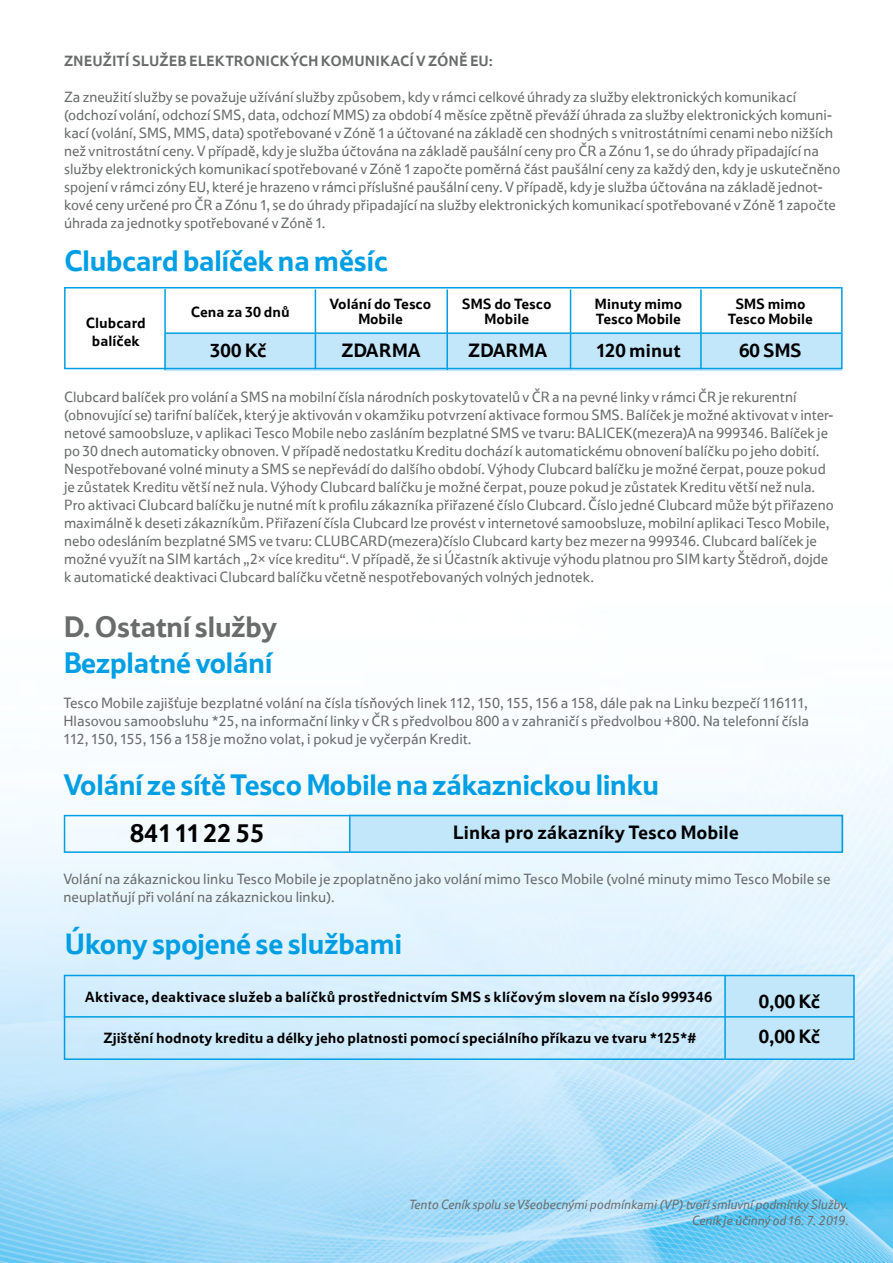
<style>
.page{position:relative;width:893px;height:1263px;background:#fff}
.page>*{position:absolute;margin:0;border:0;box-sizing:border-box;transform-origin:0 0}
.t1{font:700 30px "Tesco OT";letter-spacing:-.025em;color:#009fe3}
.t2{font:700 30px "Tesco OT";letter-spacing:-.025em;color:#6a6c6c}
.t3{font:700 26.25px "Tesco OT";color:#000}
.t4{font:700 19.5px "Tesco OT";color:#000}
.t5{font:15px/18px "Tesco OT";letter-spacing:-.005em;color:#6a6c6c}
.t6{font:700 15px/15px "Tesco OT";color:#000;text-align:center}
.t7{font:700 15px "Tesco OT";letter-spacing:.005em;color:#6a6c6c}
.t8{font:italic 13.5px/16.2px "Tesco OT";color:#6a6c6c;text-align:right}
</style>
<div class="page">
<img style="left:0;top:369px;width:893px;height:894px">
<div style="left:165px;top:333px;width:677px;height:37px;background:#c2e6fa"></div>
<hr style="left:164px;top:289px;width:2px;height:81px;background:#009fe3">
<hr style="left:315px;top:289px;width:1px;height:80px;background:#009fe3">
<hr style="left:446px;top:289px;width:2px;height:81px;background:#009fe3">
<hr style="left:570px;top:289px;width:1px;height:80px;background:#009fe3">
<hr style="left:700px;top:289px;width:2px;height:80px;background:#009fe3">
<hr style="left:165px;top:332px;width:676px;height:2px;background:#009fe3">
<div style="left:64px;top:287px;width:779px;height:82px;border:2px solid #009fe3"></div>
<div style="left:724px;top:974px;width:131px;height:84px;background:#c2e6fa"></div>
<hr style="left:64px;top:1016px;width:790px;height:1px;background:#009fe3">
<div style="left:64px;top:975px;width:791px;height:85px;border:2px solid #009fe3"></div>
<hr style="left:724px;top:976px;width:2px;height:82px;background:#009fe3">
<div style="left:349px;top:815px;width:494px;height:37px;background:#c2e6fa"></div>
<div style="left:64px;top:815px;width:779px;height:38px;border:2px solid #009fe3"></div>
<hr style="left:349px;top:815px;width:1px;height:38px;background:#009fe3">
<p class="t7" style="left:64px;top:51px;width:430px">ZNEUŽITÍ SLUŽEB ELEKTRONICKÝCH KOMUNIKACÍ V ZÓNĚ EU:</p>
<p class="t5" style="left:64px;top:87px;width:778px">Za zneužití služby se považuje užívání služby způsobem, kdy v rámci celkové úhrady za služby elektronických komunikací (odchozí volání, odchozí SMS, data, odchozí MMS) za období 4 měsíce zpětně převáží úhrada za služby elektronických komuni&shy;kací (volání, SMS, MMS, data) spotřebované v Zóně 1 a účtované na základě cen shodných s vnitrostátními cenami nebo nižších než vnitrostátní ceny. V případě, kdy je služba účtována na základě paušální ceny pro ČR a Zónu 1, se do úhrady připadající na služby elektronických komunikací spotřebované v Zóně 1 započte poměrná část paušální ceny za každý den, kdy je uskutečněno spojení v rámci zóny EU, které je hrazeno v rámci příslušné paušální ceny. V případě, kdy je služba účtována na základě jednot&shy;kové ceny určené pro ČR a Zónu 1, se do úhrady připadající na služby elektronických komunikací spotřebované v Zóně 1 započte úhrada za jednotky spotřebované v Zóně 1.</p>
<h1 class="t1" style="left:64px;top:242px;width:326px">Clubcard balíček na měsíc</h1>
<p class="t6" style="left:86px;top:314px;width:62px;line-height:18px">Clubcard balíček</p>
<p class="t6" style="left:191px;top:304px;width:101px">Cena za 30 dnů</p>
<p class="t6" style="left:330px;top:296px;width:103px">Volání do Tesco<br>Mobile</p>
<p class="t6" style="left:462px;top:296px;width:91px">SMS do Tesco<br>Mobile</p>
<p class="t6" style="left:594px;top:296px;width:89px;text-align:left">Minuty mimo<br>Tesco Mobile</p>
<p class="t6" style="left:728px;top:296px;width:87px">SMS mimo<br>Tesco Mobile</p>
<h3 class="t4" style="left:210px;top:338px;width:58px">300 Kč</h3>
<h3 class="t4" style="left:341px;top:338px;width:81px">ZDARMA</h3>
<h3 class="t4" style="left:468px;top:338px;width:81px">ZDARMA</h3>
<h3 class="t4" style="left:596px;top:338px;width:86px">120 minut</h3>
<h3 class="t4" style="left:739px;top:338px;width:64px">60 SMS</h3>
<p class="t5" style="left:64px;top:387px;width:771px">Clubcard balíček pro volání a SMS na mobilní čísla národních poskytovatelů v ČR a na pevné linky v rámci ČR je rekurentní (obnovující se) tarifní balíček, který je aktivován v okamžiku potvrzení aktivace formou SMS. Balíček je možné aktivovat v inter&shy;netové samoobsluze, v aplikaci Tesco Mobile nebo zasláním bezplatné SMS ve tvaru: BALICEK(mezera)A na 999346. Balíček je po 30 dnech automaticky obnoven. V případě nedostatku Kreditu dochází k automatickému obnovení balíčku po jeho dobití.<br>Nespotřebované volné minuty a SMS se nepřevádí do dalšího období. Výhody Clubcard balíčku je možné čerpat, pouze pokud je zůstatek Kreditu větší než nula. Výhody Clubcard balíčku je možné čerpat, pouze pokud je zůstatek Kreditu větší než nula.<br>Pro aktivaci Clubcard balíčku je nutné mít k profilu zákazníka přiřazené číslo Clubcard. Číslo jedné Clubcard může být přiřazeno maximálně k deseti zákazníkům. Přiřazení čísla Clubcard lze provést v internetové samoobsluze, mobilní aplikaci Tesco Mobile, nebo odesláním bezplatné SMS ve tvaru: CLUBCARD(mezera)číslo Clubcard karty bez mezer na 999346. Clubcard balíček je možné využít na SIM kartách „2× více kreditu“. V případě, že si Účastník aktivuje výhodu platnou pro SIM karty Štědroň, dojde k automatické deaktivaci Clubcard balíčku včetně nespotřebovaných volných jednotek.</p>
<h1 class="t2" style="left:63px;top:607px;width:215px">D. Ostatní služby</h1>
<h1 class="t1" style="left:63px;top:643px;width:211px">Bezplatné volání</h1>
<p class="t5" style="left:63px;top:693px;width:747px;text-align:justify">Tesco Mobile zajišťuje bezplatné volání na čísla tísňových linek 112, 150, 155, 156 a 158, dále pak na Linku bezpečí 116111, Hlasovou samoobsluhu *25, na informační linky v ČR s předvolbou 800 a v zahraničí s předvolbou +800. Na telefonní čísla 112, 150, 155, 156 a 158 je možno volat, i pokud je vyčerpán Kredit.</p>
<h1 class="t1" style="left:63px;top:766px;width:597px">Volání ze sítě Tesco Mobile na zákaznickou linku</h1>
<h2 class="t3" style="left:130px;top:816px;width:136px">841 11 22 55</h2>
<h3 class="t4" style="left:453px;top:820px;width:288px">Linka pro zákazníky Tesco Mobile</h3>
<p class="t5" style="left:63px;top:869px;width:769px">Volání na zákaznickou linku Tesco Mobile je zpoplatněno jako volání mimo Tesco Mobile (volné minuty mimo Tesco Mobile se neuplatňují při volání na zákaznickou linku).</p>
<h1 class="t1" style="left:65px;top:924px;width:339px">Úkony spojené se službami</h1>
<p class="t6" style="left:85px;top:989px;width:628px">Aktivace, deaktivace služeb a balíčků prostřednictvím SMS s klíčovým slovem na číslo 999346</p>
<p class="t6" style="left:103px;top:1030px;width:595px">Zjištění hodnoty kreditu a délky jeho platnosti pomocí speciálního příkazu ve tvaru *125*#</p>
<h3 class="t4" style="left:759px;top:989px;width:63px">0,00 Kč</h3>
<h3 class="t4" style="left:759px;top:1024px;width:63px">0,00 Kč</h3>
<p class="t8" style="left:409px;top:1196px;width:441px">Tento Ceník spolu se Všeobecnými podmínkami (VP) tvoří smluvní podmínky Služby.<br>Ceník je účinný od 16. 7. 2019.</p>
</div>
